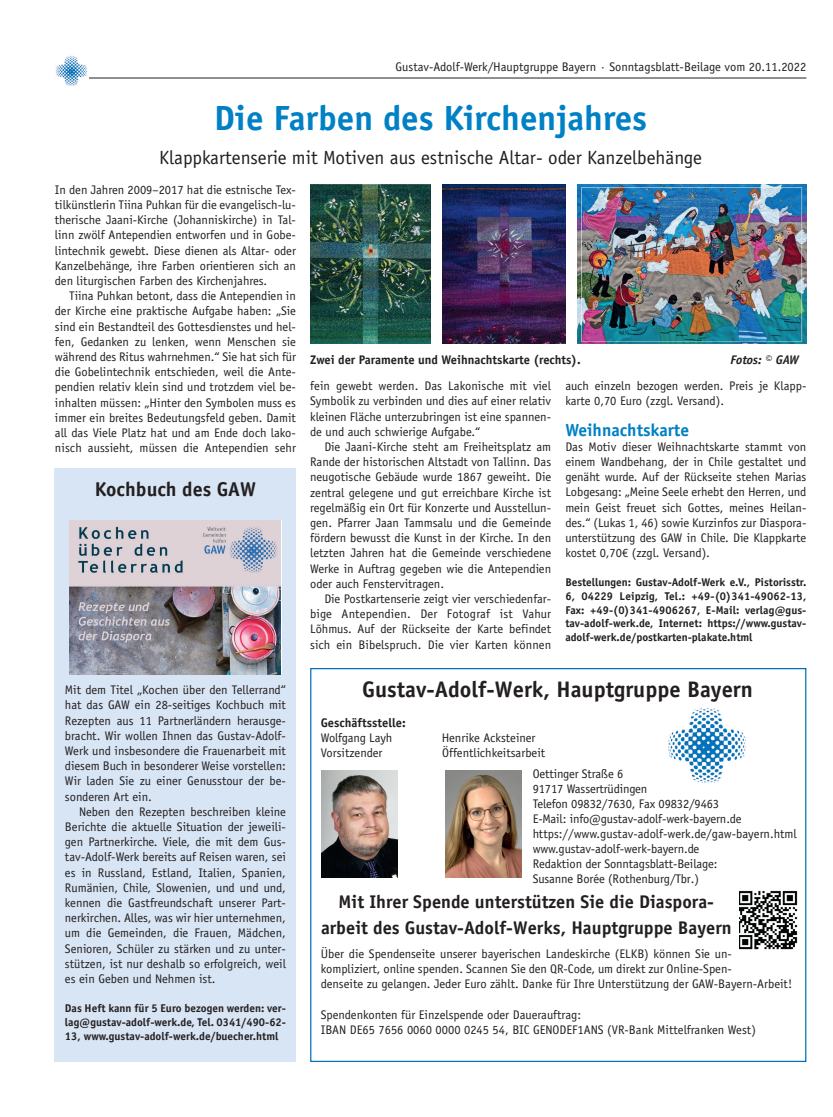
<style>
.page{position:relative;width:833px;height:1117px;background:#fff}
.page>*{position:absolute;margin:0;border:0;box-sizing:border-box;transform-origin:0 0}
.t1{font:700 35px "Officina Sans";color:#0080c5}
.t2{font:700 22.5px "Officina Sans";color:#231f20}
.t3{font:700 20px "Officina Sans";color:#231f20}
.t4{font:19.12px "Officina Sans";color:#231f20}
.t5{font:700 18.38px/26px "Officina Sans";color:#231f20;text-align:center}
.t6{font:700 17.5px "Officina Sans";color:#0080c5}
.t7{font:12.5px/15.2px "Officina Sans";color:#231f20;text-align:justify}
.t8{font:700 12.5px "Officina Sans";color:#231f20}
.t9{font:italic 700 12.5px "Officina Sans";letter-spacing:-.02em;color:#231f20}
.t10{font:700 11.25px/13.8px "Officina Sans";color:#231f20;text-align:justify}
</style>
<div class="page">
<hr style="left:89px;top:78px;width:717px;height:1px;background:#231f20">
<img style="left:56px;top:56px;width:32px;height:30px">
<div style="left:55px;top:468px;width:241px;height:593px;background:#d8e5f4"></div>
<img style="left:69px;top:520px;width:212px;height:154px">
<img style="left:578px;top:184px;width:228px;height:160px">
<img style="left:310px;top:184px;width:121px;height:160px">
<img style="left:445px;top:770px;width:76px;height:107px">
<img style="left:668px;top:708px;width:78px;height:74px">
<img style="left:322px;top:770px;width:76px;height:107px">
<img style="left:739px;top:890px;width:59px;height:60px">
<img style="left:442px;top:184px;width:123px;height:160px">
<p class="t7" style="left:395px;top:59px;width:412px">Gustav-Adolf-Werk/Hauptgruppe Bayern · Sonntagsblatt-Beilage vom 20.11.2022</p>
<h1 class="t1" style="left:214px;top:97px;width:434px">Die Farben des Kirchenjahres</h1>
<h3 class="t4" style="left:159px;top:147px;width:544px">Klappkartenserie mit Motiven aus estnische Altar- oder Kanzelbehänge</h3>
<p class="t7" style="left:55px;top:182px;width:242px">In den Jahren 2009–2017 hat die estnische Tex&shy;tilkünstlerin Tiina Puhkan für die evangelisch-lu&shy;therische Jaani-Kirche (Johanniskirche) in Tal&shy;linn zwölf Antependien entworfen und in Gobe&shy;lintechnik gewebt. Diese dienen als Altar- oder Kanzelbehänge, ihre Farben orientieren sich an den liturgischen Farben des Kirchenjahres.</p>
<p class="t7" style="left:55px;top:288px;width:243px;text-indent:14px">Tiina Puhkan betont, dass die Antependien in der Kirche eine praktische Aufgabe haben: „Sie sind ein Bestandteil des Gottesdienstes und hel&shy;fen, Gedanken zu lenken, wenn Menschen sie während des Ritus wahrnehmen.“ Sie hat sich für die Gobelintechnik entschieden, weil die Ante&shy;pendien relativ klein sind und trotzdem viel be&shy;inhalten müssen: „Hinter den Symbolen muss es immer ein breites Bedeutungsfeld geben. Damit all das Viele Platz hat und am Ende doch lako&shy;nisch aussieht, müssen die Antependien sehr</p>
<h3 class="t3" style="left:95px;top:476px;width:163px">Kochbuch des GAW</h3>
<p class="t7" style="left:65px;top:682px;width:222px">Mit dem Titel „Kochen über den Tellerrand“ hat das GAW ein 28-seitiges Kochbuch mit Rezepten aus 11 Partnerländern herausge&shy;bracht. Wir wollen Ihnen das Gustav-Adolf-Werk und insbesondere die Frauenarbeit mit diesem Buch in besonderer Weise vorstellen:<br>Wir laden Sie zu einer Genusstour der be&shy;sonderen Art ein.</p>
<p class="t7" style="left:65px;top:803px;width:222px;text-indent:14px">Neben den Rezepten beschreiben kleine Berichte die aktuelle Situation der jeweili&shy;gen Partnerkirche. Viele, die mit dem Gus&shy;tav-Adolf-Werk bereits auf Reisen waren, sei es in Russland, Estland, Italien, Spanien, Rumänien, Chile, Slowenien, und und und, kennen die Gastfreundschaft unserer Part&shy;nerkirchen. Alles, was wir hier unternehmen, um die Gemeinden, die Frauen, Mädchen, Senioren, Schüler zu stärken und zu unter&shy;stützen, ist nur deshalb so erfolgreich, weil es ein Geben und Nehmen ist.</p>
<p class="t10" style="left:65px;top:1000px;width:223px">Das Heft kann für 5 Euro bezogen werden: ver&shy;lag@gustav-adolf-werk.de, Tel. 0341/490-62- 13, www.gustav-adolf-werk.de/buecher.html</p>
<p class="t8" style="left:310px;top:351px;width:272px">Zwei der Paramente und Weihnachtskarte (rechts).</p>
<p class="t9" style="left:730px;top:352px;width:70px">Fotos: © GAW</p>
<p class="t7" style="left:310px;top:378px;width:242px">fein gewebt werden. Das Lakonische mit viel Symbolik zu verbinden und dies auf einer relativ kleinen Fläche unterzubringen ist eine spannen&shy;de und auch schwierige Aufgabe.“</p>
<p class="t7" style="left:310px;top:439px;width:242px;text-indent:14px">Die Jaani-Kirche steht am Freiheitsplatz am Rande der historischen Altstadt von Tallinn. Das neugotische Gebäude wurde 1867 geweiht. Die zentral gelegene und gut erreichbare Kirche ist regelmäßig ein Ort für Konzerte und Ausstellun&shy;gen. Pfarrer Jaan Tammsalu und die Gemeinde fördern bewusst die Kunst in der Kirche. In den letzten Jahren hat die Gemeinde verschiedene Werke in Auftrag gegeben wie die Antependien oder auch Fenstervitragen.</p>
<p class="t7" style="left:310px;top:591px;width:242px;text-indent:14px">Die Postkartenserie zeigt vier verschiedenfar&shy;bige Antependien. Der Fotograf ist Vahur Lõhmus. Auf der Rückseite der Karte befindet sich ein Bibelspruch. Die vier Karten können</p>
<p class="t7" style="left:565px;top:378px;width:242px">auch einzeln bezogen werden. Preis je Klapp&shy;karte 0,70 Euro (zzgl. Versand).</p>
<h3 class="t6" style="left:565px;top:418px;width:125px">Weihnachtskarte</h3>
<p class="t7" style="left:565px;top:439px;width:242px">Das Motiv dieser Weihnachtskarte stammt von einem Wandbehang, der in Chile gestaltet und genäht wurde. Auf der Rückseite stehen Marias Lobgesang: „Meine Seele erhebt den Herren, und mein Geist freuet sich Gottes, meines Heilan&shy;des.“ (Lukas 1, 46) sowie Kurzinfos zur Diaspora&shy;unterstützung des GAW in Chile. Die Klappkarte kostet 0,70€ (zzgl. Versand).</p>
<p class="t10" style="left:565px;top:575px;width:243px">Bestellungen: Gustav-Adolf-Werk e.V., Pistorisstr.<br>6, 04229 Leipzig, Tel.: +49-(0)341-49062-13, Fax: +49-(0)341-4906267, E-Mail: verlag@gus&shy;tav-adolf-werk.de, Internet: https://www.gustav&shy;adolf-werk.de/postkarten-plakate.html</p>
<h2 class="t2" style="left:362px;top:675px;width:392px">Gustav-Adolf-Werk, Hauptgruppe Bayern</h2>
<p class="t8" style="left:321px;top:714px;width:86px">Geschäftsstelle:</p>
<p class="t7" style="left:321px;top:729px;width:73px">Wolfgang Layh</p>
<p class="t7" style="left:442px;top:729px;width:95px">Henrike Acksteiner</p>
<p class="t7" style="left:321px;top:744px;width:63px">Vorsitzender</p>
<p class="t7" style="left:442px;top:744px;width:105px">Öffentlichkeitsarbeit</p>
<p class="t7" style="left:532px;top:766px;width:266px;text-align:left">Oettinger Straße 6<br>91717 Wassertrüdingen<br>Telefon 09832/7630, Fax 09832/9463<br>E-Mail: info@gustav-adolf-werk-bayern.de https://www.gustav-adolf-werk.de/gaw-bayern.html www.gustav-adolf-werk-bayern.de<br>Redaktion der Sonntagsblatt-Beilage:<br>Susanne Borée (Rothenburg/Tbr.)</p>
<h3 class="t5" style="left:321px;top:888px;width:412px">Mit Ihrer Spende unterstützen Sie die Diaspora&shy;arbeit des Gustav-Adolf-Werks, Hauptgruppe Bayern</h3>
<p class="t7" style="left:321px;top:945px;width:473px;text-align:left">Über die Spendenseite unserer bayerischen Landeskirche (ELKB) können Sie un&shy;kompliziert, online spenden. Scannen Sie den QR-Code, um direkt zur Online-Spen-<br>denseite zu gelangen. Jeder Euro zählt. Danke für Ihre Unterstützung der GAW-Bayern-Arbeit!</p>
<p class="t7" style="left:321px;top:1006px;width:437px">Spendenkonten für Einzelspende oder Dauerauftrag:<br>IBAN DE65 7656 0060 0000 0245 54, BIC GENODEF1ANS (VR-Bank Mittelfranken West)</p>
</div>
